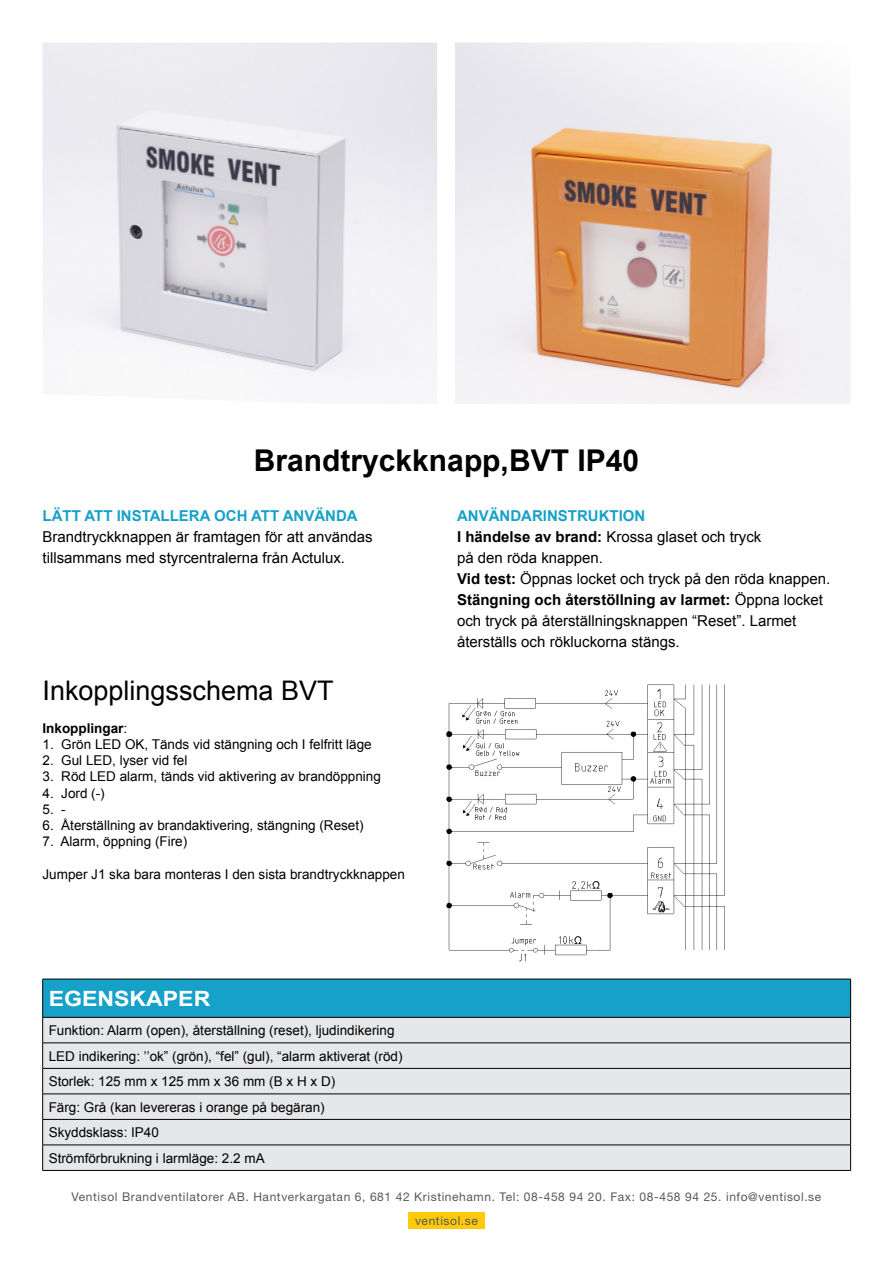
<style>
.page{position:relative;width:893px;height:1263px;background:#fff}
.page>*{position:absolute;margin:0;border:0;box-sizing:border-box;transform-origin:0 0}
.Hovedoverskrift{font:700 30px "Arial";color:#010000}
.Underoverskrift{font:27px "Arial";color:#010000}
.Tabel_-_overskrift{font:700 21px "Arial";color:#fff;scale:1.1 1}
.Brødtekst{font:15px/21px "Arial";color:#010000}
.Overskrift_i_brødtek{font:700 15px "Arial";color:#16a1c8}
.Tabel_-_tekst{font:13.5px "Arial";color:#010000}
.Tabel_-_tekst-2{font:700 13.5px "Arial";color:#010000}
.t1{font:12px "Helvetica Neue";letter-spacing:.05em;color:#57585a}
.s1{font-weight:400}
.s2{font-weight:700}
</style>
<div class="page">
<img style="left:455px;top:43px;width:395px;height:361px">
<div style="left:43px;top:979px;width:808px;height:38px;background:#16a1c8"></div>
<div style="left:43px;top:1018px;width:807px;height:152px;background:#e6e7e9"></div>
<hr style="left:43px;top:979px;width:808px;height:1px;background:#010000">
<hr style="left:42px;top:979px;width:1px;height:38px;background:#010000">
<hr style="left:850px;top:979px;width:1px;height:38px;background:#010000">
<hr style="left:43px;top:1017px;width:808px;height:1px;background:#010000">
<hr style="left:43px;top:1042px;width:808px;height:1px;background:#010000">
<hr style="left:43px;top:1068px;width:808px;height:1px;background:#010000">
<hr style="left:43px;top:1094px;width:808px;height:1px;background:#010000">
<hr style="left:43px;top:1119px;width:808px;height:1px;background:#010000">
<hr style="left:43px;top:1145px;width:808px;height:1px;background:#010000">
<svg style="left:42px;top:1017px;width:1px;height:153px"></svg>
<svg style="left:850px;top:1017px;width:1px;height:153px"></svg>
<hr style="left:43px;top:1170px;width:808px;height:1px;background:#010000">
<img style="left:43px;top:43px;width:394px;height:344px">
<img style="left:446px;top:684px;width:279px;height:278px">
<div style="left:408px;top:1213px;width:77px;height:16px;background:#feca0a"></div>
<p class="Hovedoverskrift" style="left:254px;top:440px;width:387px">Brandtryckknapp,BVT IP40</p>
<p class="Overskrift_i_brødtek" style="left:43px;top:506px;width:317px">LÄTT ATT INSTALLERA OCH ATT ANVÄNDA</p>
<p class="Brødtekst" style="left:43px;top:527px;width:332px">Brandtryckknappen är framtagen för att användas tillsammans med styrcentralerna från Actulux.</p>
<p class="Underoverskrift" style="left:43px;top:673px;width:293px">Inkopplingsschema BVT</p>
<p class="Tabel_-_tekst-2" style="left:43px;top:719px;width:86px">Inkopplingar<span class="s1">:</span></p>
<p class="Tabel_-_tekst" style="left:43px;top:735px;width:331px">1. Grön LED OK, Tänds vid stängning och I felfritt läge</p>
<p class="Tabel_-_tekst" style="left:43px;top:751px;width:146px">2. Gul LED, lyser vid fel</p>
<p class="Tabel_-_tekst" style="left:43px;top:768px;width:340px">3. Röd LED alarm, tänds vid aktivering av brandöppning</p>
<p class="Tabel_-_tekst" style="left:43px;top:784px;width:64px">4. Jord (-)</p>
<p class="Tabel_-_tekst" style="left:43px;top:800px;width:25px">5. -</p>
<p class="Tabel_-_tekst" style="left:43px;top:816px;width:323px">6. Återställning av brandaktivering, stängning (Reset)</p>
<p class="Tabel_-_tekst" style="left:43px;top:832px;width:146px">7. Alarm, öppning (Fire)</p>
<p class="Tabel_-_tekst" style="left:43px;top:865px;width:364px">Jumper J1 ska bara monteras I den sista brandtryckknappen</p>
<p class="Tabel_-_overskrift" style="left:49px;top:984px;width:149px">EGENSKAPER</p>
<p class="Tabel_-_tekst" style="left:49px;top:1021px;width:347px">Funktion: Alarm (open), återställning (reset), ljudindikering</p>
<p class="Tabel_-_tekst" style="left:49px;top:1047px;width:355px">LED indikering: ’’ok” (grön), “fel” (gul), “alarm aktiverat (röd)</p>
<p class="Tabel_-_tekst" style="left:49px;top:1072px;width:288px">Storlek: 125 mm x 125 mm x 36 mm (B x H x D)</p>
<p class="Tabel_-_tekst" style="left:49px;top:1098px;width:278px">Färg: Grå (kan levereras i orange på begäran)</p>
<p class="Tabel_-_tekst" style="left:49px;top:1123px;width:112px">Skyddsklass: IP40</p>
<p class="Tabel_-_tekst" style="left:49px;top:1149px;width:218px">Strömförbrukning i larmläge: 2.2 mA</p>
<p class="Overskrift_i_brødtek" style="left:457px;top:506px;width:190px">ANVÄNDARINSTRUKTION</p>
<p class="Brødtekst" style="left:457px;top:527px;width:306px"><span class="s2">I händelse av brand:</span> Krossa glaset och tryck på den röda knappen.</p>
<p class="Brødtekst" style="left:457px;top:569px;width:375px"><span class="s2">Vid test:</span> Öppnas locket och tryck på den röda knappen.</p>
<p class="Brødtekst" style="left:457px;top:590px;width:367px"><span class="s2">Stängning och återstöllning av larmet:</span> Öppna locket och tryck på återställningsknappen “Reset”. Larmet återställs och rökluckorna stängs.</p>
<p class="t1" style="left:72px;top:1188px;width:751px">Ventisol Brandventilatorer AB. Hantverkargatan 6, 681 42 Kristinehamn. Tel: 08-458 94 20. Fax: 08-458 94 25. info@ventisol.se</p>
<p class="t1" style="left:415px;top:1212px;width:64px">ventisol.se</p>
</div>
